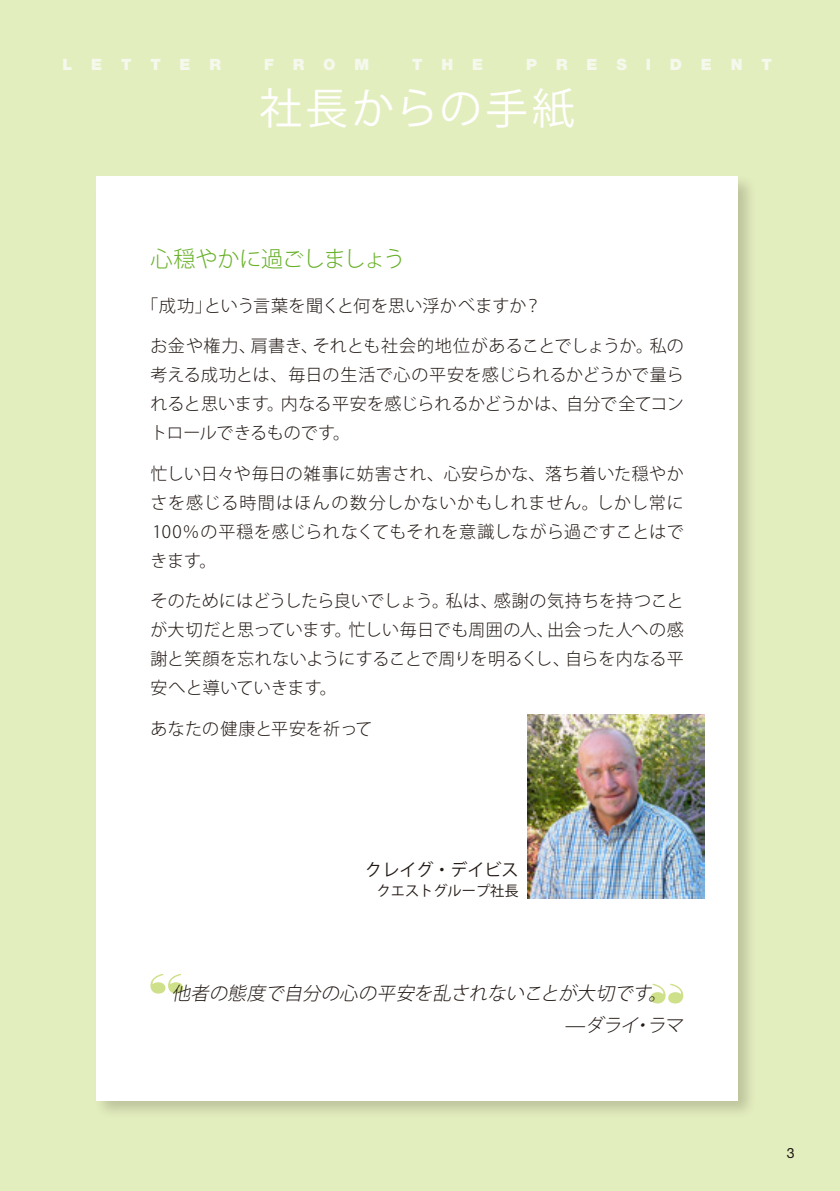
<style>
.page{position:relative;width:840px;height:1191px;background:#fff}
.page>*{position:absolute;margin:0;border:0;box-sizing:border-box;transform-origin:0 0}
.t1{font:42.6px "Koz Go Pro";letter-spacing:.08em;color:#fff}
.t2{font:300 22.2px "Koz Go Pro";letter-spacing:-.05em;color:#67b028}
.t3{font:italic 300 18.4px/32.2px "Koz Go Pro";color:#211814}
.t4{font:300 17px/29px "Koz Go Pro";letter-spacing:.01em;color:#211814;text-align:justify}
.t5{font:17px "Koz Go Pro";color:#211814}
.t6{font:900 15.6px "Helvetica Neue";letter-spacing:1.21em;color:#f5f9ed}
.t7{font:14.2px "Koz Go Pro";color:#211814}
.t8{font:14.2px "Helvetica Neue";color:#211814}
</style>
<div class="page">
<div style="left:0;top:0;width:839px;height:1191px;background:#e3eebe"></div>
<div style="left:93px;top:173px;width:663px;height:946px;background:#211814;opacity:.2"></div>
<div style="left:96px;top:176px;width:641px;height:924px;background:#fff"></div>
<img style="left:527px;top:714px;width:176px;height:185px">
<svg style="left:150px;top:973px;width:33px;height:20px"></svg>
<svg style="left:650px;top:983px;width:33px;height:20px"></svg>
<p class="t6" style="left:62px;top:55px;width:160px">LETTER</p>
<p class="t6" style="left:264px;top:55px;width:107px">FROM</p>
<p class="t6" style="left:412px;top:55px;width:72px">THE</p>
<p class="t6" style="left:526px;top:55px;width:247px">PRESIDENT</p>
<h1 class="t1" style="left:259px;top:81px;width:316px">社長からの手紙</h1>
<h2 class="t2" style="left:150px;top:244px;width:256px">心穏やかに過ごしましょう</h2>
<p class="t4" style="left:141px;top:291px;width:401px">「成功」という言葉を聞くと何を思い浮かべますか？</p>
<p class="t4" style="left:150px;top:331px;width:534px">お金や権力、肩書き、それとも社会的地位があることでしょうか。私の考える成功とは、毎日の生活で心の平安を感じられるかどうかで量られると思います。内なる平安を感じられるかどうかは、自分で全てコントロールできるものです。</p>
<p class="t4" style="left:150px;top:459px;width:534px">忙しい日々や毎日の雑事に妨害され、心安らかな、落ち着いた穏やかさを感じる時間はほんの数分しかないかもしれません。しかし常に100％の平穏を感じられなくてもそれを意識しながら過ごすことはできます。　</p>
<p class="t4" style="left:150px;top:586px;width:534px">そのためにはどうしたら良いでしょう。私は、感謝の気持ちを持つことが大切だと思っています。忙しい毎日でも周囲の人、出会った人への感謝と笑顔を忘れないようにすることで周りを明るくし、自らを内なる平安へと導いていきます。</p>
<p class="t4" style="left:150px;top:714px;width:223px">あなたの健康と平安を祈って</p>
<p class="t5" style="left:365px;top:858px;width:155px">クレイグ・デイビス</p>
<p class="t7" style="left:376px;top:881px;width:143px">クエストグループ社長</p>
<p class="t3" style="left:564px;top:977px;width:124px;text-indent:-392px">他者の態度で自分の心の平安を乱されないことが大切です。—ダライ・ラマ</p>
<p class="t8" style="left:786px;top:1144px;width:9px">3</p>
</div>
